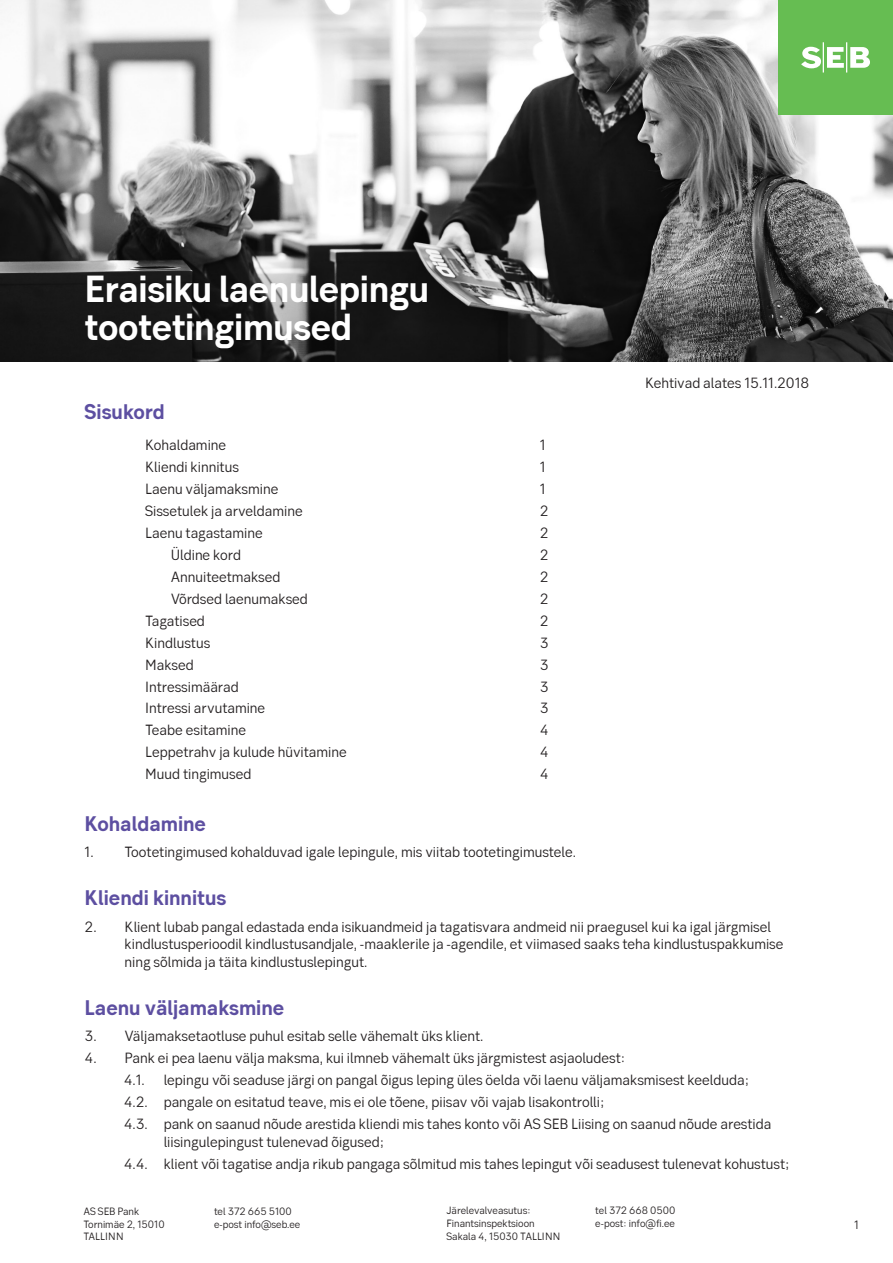
<style>
.page{position:relative;width:893px;height:1263px;background:#fff}
.page>*{position:absolute;margin:0;border:0;box-sizing:border-box;transform-origin:0 0}
.t1{font:700 37.5px/37.5px "SEB Sans Serif";letter-spacing:-.01em;color:#fff}
.pealkiri_sinine{font:700 21px "SEB Sans Serif";color:#5d4fa1}
.bodytext_10_12_lepin{font:14.7px/17.7px "SEB Sans Serif";color:#231f20}
.bodytext_leping_taan{font:14.7px/17.7px "SEB Sans Serif";color:#231f20}
.sisukord1{font:14.7px "SEB Sans Serif";color:#231f20}
.sisukord2{font:14.7px "SEB Sans Serif";color:#231f20}
.Body_tekst_10_12_lep{font:14.7px "SEB Sans Serif";color:#231f20}
.Body_tekst_10_12_lep-2{font:12px "SEB Sans Serif";color:#231f20}
.t2{font:10.5px/12.6px "SEB Sans Serif";color:#231f20}
</style>
<div class="page">
<img style="left:0;top:0;width:893px;height:361px">
<div style="left:778px;top:0;width:115px;height:115px;background:#66bd52"></div>
<svg style="left:801px;top:42px;width:69px;height:31px"></svg>
<h1 class="t1" style="left:85px;top:270px;width:346px">Eraisiku laenulepingu tootetingimused</h1>
<p class="pealkiri_sinine" style="left:85px;top:399px;width:82px">Sisukord</p>
<p class="Body_tekst_10_12_lep" style="left:645px;top:374px;width:166px">Kehtivad alates 15.11.2018</p>
<p class="sisukord1" style="left:145px;top:436px;width:83px">Kohaldamine</p>
<p class="sisukord1" style="left:540px;top:436px;width:7px">1</p>
<p class="sisukord1" style="left:145px;top:458px;width:95px">Kliendi kinnitus</p>
<p class="sisukord1" style="left:540px;top:458px;width:7px">1</p>
<p class="sisukord1" style="left:145px;top:480px;width:135px">Laenu väljamaksmine</p>
<p class="sisukord1" style="left:540px;top:480px;width:7px">1</p>
<p class="sisukord1" style="left:145px;top:502px;width:159px">Sissetulek ja arveldamine</p>
<p class="sisukord1" style="left:540px;top:502px;width:10px">2</p>
<p class="sisukord1" style="left:145px;top:524px;width:119px">Laenu tagastamine</p>
<p class="sisukord1" style="left:540px;top:524px;width:10px">2</p>
<p class="sisukord2" style="left:171px;top:546px;width:72px">Üldine kord</p>
<p class="sisukord2" style="left:540px;top:546px;width:10px">2</p>
<p class="sisukord2" style="left:171px;top:568px;width:111px">Annuiteetmaksed</p>
<p class="sisukord2" style="left:540px;top:568px;width:10px">2</p>
<p class="sisukord2" style="left:171px;top:590px;width:139px">Võrdsed laenumaksed</p>
<p class="sisukord2" style="left:540px;top:590px;width:10px">2</p>
<p class="sisukord1" style="left:145px;top:612px;width:61px">Tagatised</p>
<p class="sisukord1" style="left:540px;top:612px;width:10px">2</p>
<p class="sisukord1" style="left:145px;top:634px;width:67px">Kindlustus</p>
<p class="sisukord1" style="left:540px;top:634px;width:10px">3</p>
<p class="sisukord1" style="left:145px;top:656px;width:50px">Maksed</p>
<p class="sisukord1" style="left:540px;top:656px;width:10px">3</p>
<p class="sisukord1" style="left:145px;top:678px;width:95px">Intressimäärad</p>
<p class="sisukord1" style="left:540px;top:678px;width:10px">3</p>
<p class="sisukord1" style="left:145px;top:700px;width:122px">Intressi arvutamine</p>
<p class="sisukord1" style="left:540px;top:700px;width:10px">3</p>
<p class="sisukord1" style="left:145px;top:722px;width:102px">Teabe esitamine</p>
<p class="sisukord1" style="left:540px;top:722px;width:10px">4</p>
<p class="sisukord1" style="left:145px;top:744px;width:203px">Leppetrahv ja kulude hüvitamine</p>
<p class="sisukord1" style="left:540px;top:744px;width:10px">4</p>
<p class="sisukord1" style="left:145px;top:765px;width:108px">Muud tingimused</p>
<p class="sisukord1" style="left:540px;top:765px;width:10px">4</p>
<p class="pealkiri_sinine" style="left:85px;top:811px;width:123px">Kohaldamine</p>
<p class="bodytext_10_12_lepin" style="left:85px;top:843px;width:493px">1. Tootetingimused kohalduvad igale lepingule, mis viitab tootetingimustele.</p>
<p class="pealkiri_sinine" style="left:85px;top:885px;width:143px">Kliendi kinnitus</p>
<p class="bodytext_10_12_lepin" style="left:125px;top:917px;width:660px;text-indent:-40px">2. Klient lubab pangal edastada enda isikuandmeid ja tagatisvara andmeid nii praegusel kui ka igal järgmisel kindlustusperioodil kindlustusandjale, -maaklerile ja -agendile, et viimased saaks teha kindlustuspakkumise ning sõlmida ja täita kindlustuslepingut.</p>
<p class="pealkiri_sinine" style="left:85px;top:995px;width:201px">Laenu väljamaksmine</p>
<p class="bodytext_10_12_lepin" style="left:85px;top:1027px;width:400px">3. Väljamaksetaotluse puhul esitab selle vähemalt üks klient.</p>
<p class="bodytext_10_12_lepin" style="left:85px;top:1049px;width:542px">4. Pank ei pea laenu välja maksma, kui ilmneb vähemalt üks järgmistest asjaoludest:</p>
<p class="bodytext_leping_taan" style="left:124px;top:1071px;width:23px">4.1.</p>
<p class="bodytext_leping_taan" style="left:164px;top:1071px;width:587px">lepingu või seaduse järgi on pangal õigus leping üles öelda või laenu väljamaksmisest keelduda;</p>
<p class="bodytext_leping_taan" style="left:124px;top:1093px;width:482px">4.2. pangale on esitatud teave, mis ei ole tõene, piisav või vajab lisakontrolli;</p>
<p class="bodytext_leping_taan" style="left:164px;top:1115px;width:609px;text-indent:-40px">4.3. pank on saanud nõude arestida kliendi mis tahes konto või AS SEB Liising on saanud nõude arestida liisingulepingust tulenevad õigused;</p>
<p class="bodytext_leping_taan" style="left:124px;top:1155px;width:667px">4.4. klient või tagatise andja rikub pangaga sõlmitud mis tahes lepingut või seadusest tulenevat kohustust;</p>
<p class="t2" style="left:83px;top:1205px;width:83px">AS SEB Pank<br>Tornimäe 2, 15010<br>TALLINN</p>
<p class="t2" style="left:214px;top:1205px;width:88px">tel 372 665 5100 e-post info@seb.ee</p>
<p class="t2" style="left:446px;top:1204px;width:115px">Järelevalveasutus:<br>Finantsinspektsioon<br>Sakala 4, 15030 TALLINN</p>
<p class="t2" style="left:595px;top:1204px;width:82px">tel 372 668 0500 e-post: info@fi.ee</p>
<p class="Body_tekst_10_12_lep-2" style="left:854px;top:1218px;width:6px">1</p>
</div>
